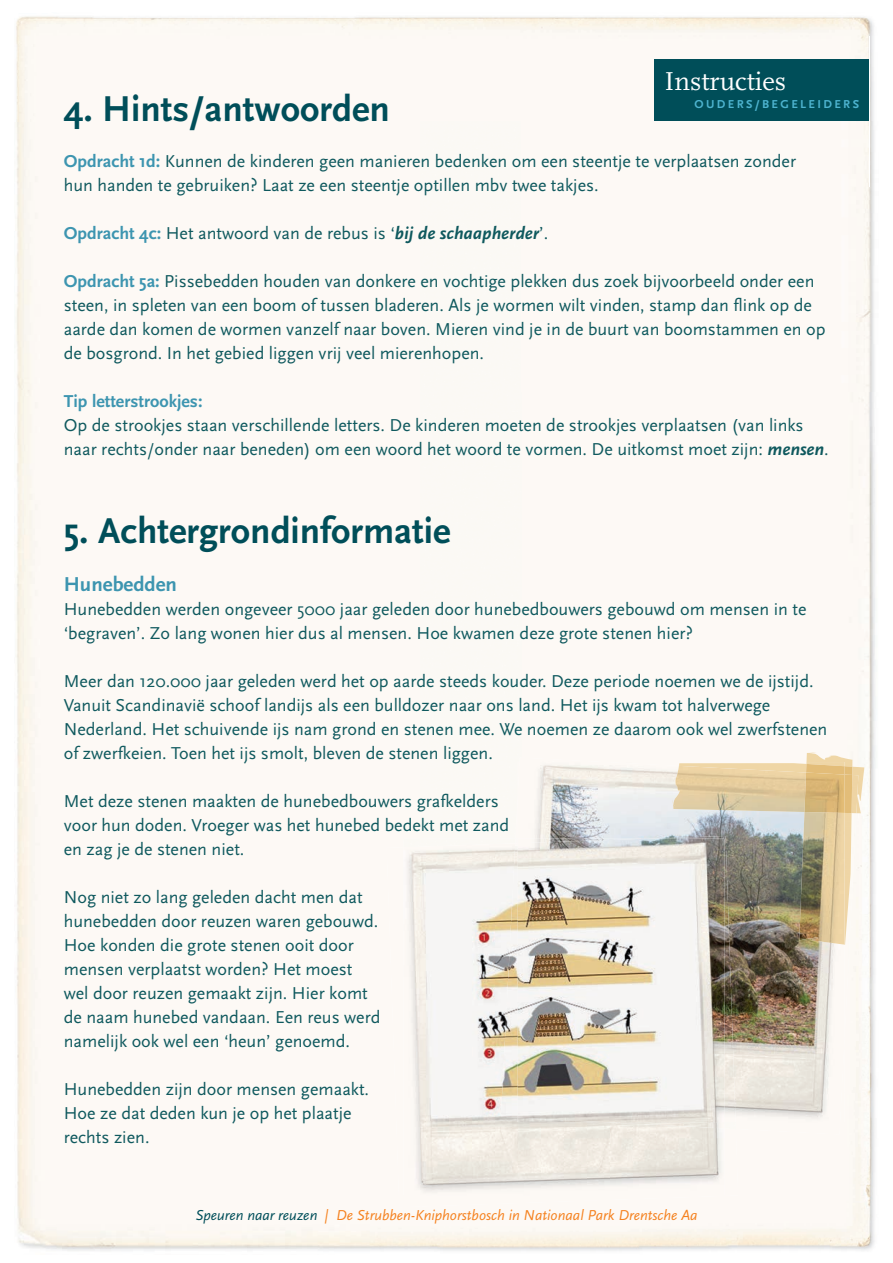
<style>
.page{position:relative;width:893px;height:1263px;background:#fff}
.page>*{position:absolute;margin:0;border:0;box-sizing:border-box;transform-origin:0 0}
.t1{font:700 37.5px "Scala Sans OT";color:#004e59}
.t2{font:27px "Scala";color:#fff}
.t3{font:700 21px "Scala Sans OT";color:#3d95b0}
.t4{font:18px/24px "Scala Sans OT";color:#0f595e}
.t5{font:700 18px "Scala Sans OT";color:#3d95b0}
.t6{font:italic 15px "Scala Sans OT";color:#f58220}
.t7{font:700 12px "Scala Sans OT";letter-spacing:.2em;color:#4db3cf}
.s1{font-weight:700;color:#3d95b0}
.s2{font-weight:700;font-style:italic}
.s3{color:#004e59}
</style>
<div class="page">
<div style="left:16px;top:122px;width:404px;height:1129px;background:#fdf9f5"></div>
<img style="left:16px;top:16px;width:858px;height:106px">
<img style="left:420px;top:1201px;width:455px;height:50px">
<div style="left:522px;top:121px;width:354px;height:647px;background:#fdf9f5"></div>
<img style="left:849px;top:1147px;width:26px;height:54px">
<img style="left:849px;top:1093px;width:26px;height:54px">
<img style="left:856px;top:768px;width:19px;height:325px">
<div style="left:654px;top:60px;width:216px;height:61px;background:#004e59"></div>
<img style="left:515px;top:757px;width:341px;height:377px">
<img style="left:852px;top:767px;width:12px;height:34px">
<img style="left:679px;top:763px;width:127px;height:3px">
<img style="left:858px;top:795px;width:3px;height:18px">
<img style="left:845px;top:774px;width:13px;height:39px">
<img style="left:672px;top:766px;width:134px;height:46px">
<img style="left:806px;top:752px;width:46px;height:14px">
<img style="left:806px;top:762px;width:39px;height:2px">
<img style="left:799px;top:812px;width:53px;height:133px">
<svg style="left:845px;top:766px;width:7px;height:9px"></svg>
<img style="left:806px;top:764px;width:39px;height:8px">
<img style="left:804px;top:772px;width:41px;height:41px">
<img style="left:404px;top:839px;width:111px;height:4px">
<svg style="left:515px;top:839px;width:3px;height:4px"></svg>
<div style="left:387px;top:847px;width:351px;height:360px;background:#fdf9f5"></div>
<svg style="left:724px;top:1122px;width:12px;height:7px"></svg>
<img style="left:648px;top:836px;width:88px;height:286px">
<img style="left:404px;top:843px;width:320px;height:352px">
<img style="left:501px;top:843px;width:223px;height:285px">
<img style="left:518px;top:839px;width:206px;height:283px">
<hr style="left:870px;top:37px;width:1px;height:150px;background:#fff">
<h1 class="t1" style="left:64px;top:88px;width:328px">4. Hints/antwoorden</h1>
<h2 class="t2" style="left:664px;top:67px;width:123px">Instructies</h2>
<p class="t7" style="left:695px;top:98px;width:166px">OUDERS/BEGELEIDERS</p>
<p class="t4" style="left:64px;top:149px;width:734px"><span class="s1">Opdracht 1d:</span> Kunnen de kinderen geen manieren bedenken om een steentje te verplaatsen zonder hun handen te gebruiken? Laat ze een steentje optillen mbv twee takjes.</p>
<p class="t4" style="left:64px;top:221px;width:486px"><span class="s1">Opdracht 4c:</span> Het antwoord van de rebus is ‘<span class="s2">bij de schaapherder</span>’.</p>
<p class="t4" style="left:64px;top:269px;width:763px"><span class="s1">Opdracht 5a:</span> Pissebedden houden van donkere en vochtige plekken dus zoek bijvoorbeeld onder een steen, in spleten van een boom of tussen bladeren. Als je wormen wilt vinden, stamp dan flink op de aarde dan komen de wormen vanzelf naar boven. Mieren vind je in de buurt van boomstammen en op de bosgrond. In het gebied liggen vrij veel mierenhopen.</p>
<p class="t5" style="left:64px;top:391px;width:140px">Tip letterstrookjes:</p>
<p class="t4" style="left:64px;top:413px;width:766px">Op de strookjes staan verschillende letters. De kinderen moeten de strookjes verplaatsen (van links naar rechts/onder naar beneden) om een woord het woord te vormen. De uitkomst moet zijn: <span class="s2">mensen</span>.</p>
<h1 class="t1" style="left:64px;top:510px;width:388px">5. Achtergrondinformatie</h1>
<p class="t3" style="left:64px;top:572px;width:115px">Hunebedden</p>
<p class="t4" style="left:64px;top:597px;width:744px">Hunebedden werden ongeveer 5000 jaar geleden door hunebedbouwers gebouwd om mensen in te ‘begraven’. Zo lang wonen hier dus al mensen. Hoe kwamen deze grote stenen hier?</p>
<p class="t4" style="left:64px;top:669px;width:765px">Meer dan 120.000 jaar geleden werd het op aarde steeds kouder. Deze periode noemen we de ijstijd.<br>Vanuit Scandinavië schoof landijs als een bulldozer naar ons land. Het ijs kwam tot halverwege Nederland. Het schuivende ijs nam grond en stenen mee. We noemen ze daarom ook wel zwerfstenen of zwerfkeien. Toen het ijs smolt, bleven de stenen liggen.</p>
<p class="t4" style="left:64px;top:789px;width:447px">Met deze stenen maakten de hunebedbouwers grafkelders voor hun doden. Vroeger was het hunebed bedekt met zand en zag je de stenen niet.</p>
<p class="t4" style="left:64px;top:885px;width:318px">Nog niet zo lang geleden dacht men dat hunebedden door reuzen waren gebouwd.<br>Hoe konden die grote stenen ooit door mensen verplaatst worden? Het moest wel door reuzen gemaakt zijn. Hier komt de naam hunebed vandaan. Een reus werd namelijk ook wel een ‘heun’ genoemd.</p>
<p class="t4" style="left:64px;top:1077px;width:307px">Hunebedden zijn door mensen gemaakt.<br>Hoe ze dat deden kun je op het plaatje rechts zien.</p>
<p class="t6" style="left:195px;top:1207px;width:504px"><span class="s3">Speuren naar reuzen</span> | De Strubben-Kniphorstbosch in Nationaal Park Drentsche Aa</p>
</div>
